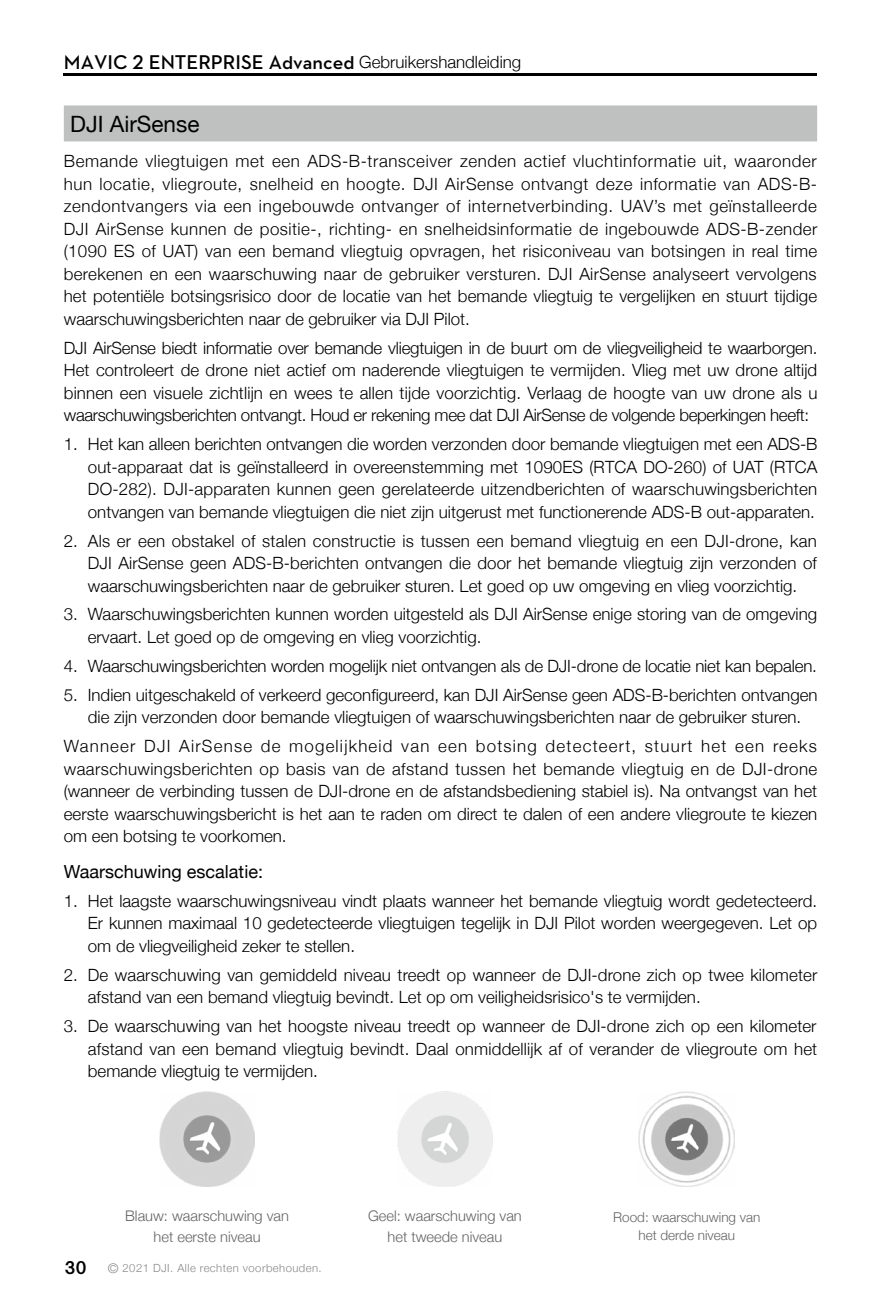
<style>
.page{position:relative;width:881px;height:1308px;background:#fff}
.page>*{position:absolute;margin:0;border:0;box-sizing:border-box;transform-origin:0 0}
.t1{font:22.5px "Helvetica Neue";color:#000}
.t2{font:600 20.25px "Dji";color:#000}
.t3{font:18px "Helvetica Neue";color:#000}
.t4{font:300 16.88px/22.5px "Helvetica Neue";color:#000;text-align:justify}
.t5{font:700 15.75px "Gujarati Sangam MN";color:#000}
.t6{font:300 14.62px/20.2px "Helvetica Neue";color:#656464;text-align:center}
.t7{font:300 13.5px/18px "Helvetica Neue";color:#656464;text-align:center}
.t8{font:300 11.25px "Helvetica Neue";letter-spacing:.04em;color:#898989}
.s1{font-family:"Helvetica Neue";font-weight:300;font-size:16.88px}
.s2{font-size:13.5px}
</style>
<div class="page">
<hr style="left:64px;top:74px;width:752px;height:2px;background:#000">
<div style="left:64px;top:105px;width:752px;height:36px;background:#bfc0c0"></div>
<img style="left:638px;top:1091px;width:96px;height:95px">
<img style="left:159px;top:1091px;width:96px;height:95px">
<img style="left:397px;top:1091px;width:95px;height:95px">
<p class="t2" style="left:64px;top:52px;width:458px">MAVIC 2 ENTERPRISE Advanced <span class="s1">Gebruikershandleiding</span></p>
<h1 class="t1" style="left:70px;top:107px;width:131px">DJI AirSense</h1>
<p class="t4" style="left:64px;top:149px;width:754px">Bemande vliegtuigen met een ADS-B-transceiver zenden actief vluchtinformatie uit, waaronder hun locatie, vliegroute, snelheid en hoogte. DJI AirSense ontvangt deze informatie van ADS-B&shy;zendontvangers via een ingebouwde ontvanger of internetverbinding. UAV’s met geïnstalleerde DJI AirSense kunnen de positie-, richting- en snelheidsinformatie de ingebouwde ADS-B-zender (1090 ES of UAT) van een bemand vliegtuig opvragen, het risiconiveau van botsingen in real time berekenen en een waarschuwing naar de gebruiker versturen. DJI AirSense analyseert vervolgens het potentiële botsingsrisico door de locatie van het bemande vliegtuig te vergelijken en stuurt tijdige waarschuwingsberichten naar de gebruiker via DJI Pilot.</p>
<p class="t4" style="left:64px;top:335px;width:754px">DJI AirSense biedt informatie over bemande vliegtuigen in de buurt om de vliegveiligheid te waarborgen.<br>Het controleert de drone niet actief om naderende vliegtuigen te vermijden. Vlieg met uw drone altijd binnen een visuele zichtlijn en wees te allen tijde voorzichtig. Verlaag de hoogte van uw drone als u waarschuwingsberichten ontvangt. Houd er rekening mee dat DJI AirSense de volgende beperkingen heeft:</p>
<p class="t4" style="left:88px;top:431px;width:730px;text-indent:-24px">1. Het kan alleen berichten ontvangen die worden verzonden door bemande vliegtuigen met een ADS-B out-apparaat dat is geïnstalleerd in overeenstemming met 1090ES (RTCA DO-260) of UAT (RTCA DO-282). DJI-apparaten kunnen geen gerelateerde uitzendberichten of waarschuwingsberichten ontvangen van bemande vliegtuigen die niet zijn uitgerust met functionerende ADS-B out-apparaten.</p>
<p class="t4" style="left:88px;top:528px;width:730px;text-indent:-24px">2. Als er een obstakel of stalen constructie is tussen een bemand vliegtuig en een DJI-drone, kan DJI AirSense geen ADS-B-berichten ontvangen die door het bemande vliegtuig zijn verzonden of waarschuwingsberichten naar de gebruiker sturen. Let goed op uw omgeving en vlieg voorzichtig.</p>
<p class="t4" style="left:88px;top:602px;width:730px;text-indent:-24px">3. Waarschuwingsberichten kunnen worden uitgesteld als DJI AirSense enige storing van de omgeving ervaart. Let goed op de omgeving en vlieg voorzichtig.</p>
<p class="t4" style="left:64px;top:653px;width:754px">4. Waarschuwingsberichten worden mogelijk niet ontvangen als de DJI-drone de locatie niet kan bepalen.</p>
<p class="t4" style="left:64px;top:682px;width:754px;text-align:center">5. Indien uitgeschakeld of verkeerd geconfigureerd, kan DJI AirSense geen ADS-B-berichten ontvangen die zijn verzonden door bemande vliegtuigen of waarschuwingsberichten naar de gebruiker sturen.</p>
<p class="t4" style="left:64px;top:733px;width:754px">Wanneer DJI AirSense de mogelijkheid van een botsing detecteert, stuurt het een reeks waarschuwingsberichten op basis van de afstand tussen het bemande vliegtuig en de DJI-drone (wanneer de verbinding tussen de DJI-drone en de afstandsbediening stabiel is). Na ontvangst van het eerste waarschuwingsbericht is het aan te raden om direct te dalen of een andere vliegroute te kiezen om een botsing te voorkomen.</p>
<p class="t3" style="left:64px;top:859px;width:200px">Waarschuwing escalatie:</p>
<p class="t4" style="left:88px;top:888px;width:730px;text-indent:-24px">1. Het laagste waarschuwingsniveau vindt plaats wanneer het bemande vliegtuig wordt gedetecteerd.<br>Er kunnen maximaal 10 gedetecteerde vliegtuigen tegelijk in DJI Pilot worden weergegeven. Let op om de vliegveiligheid zeker te stellen.</p>
<p class="t4" style="left:88px;top:962px;width:730px;text-indent:-24px">2. De waarschuwing van gemiddeld niveau treedt op wanneer de DJI-drone zich op twee kilometer afstand van een bemand vliegtuig bevindt. Let op om veiligheidsrisico's te vermijden.</p>
<p class="t4" style="left:88px;top:1013px;width:730px;text-indent:-24px">3. De waarschuwing van het hoogste niveau treedt op wanneer de DJI-drone zich op een kilometer afstand van een bemand vliegtuig bevindt. Daal onmiddellijk af of verander de vliegroute om het bemande vliegtuig te vermijden.</p>
<p class="t6" style="left:125px;top:1204px;width:165px">Blauw: waarschuwing van het eerste niveau</p>
<p class="t6" style="left:368px;top:1204px;width:155px">Geel: waarschuwing van het tweede niveau</p>
<p class="t5" style="left:64px;top:1259px;width:23px">30</p>
<p class="t8" style="left:108px;top:1259px;width:215px"><span class="s2">©</span> 2021 DJI. Alle rechten voorbehouden.</p>
<p class="t7" style="left:613px;top:1206px;width:149px">Rood: waarschuwing van het derde niveau</p>
</div>
